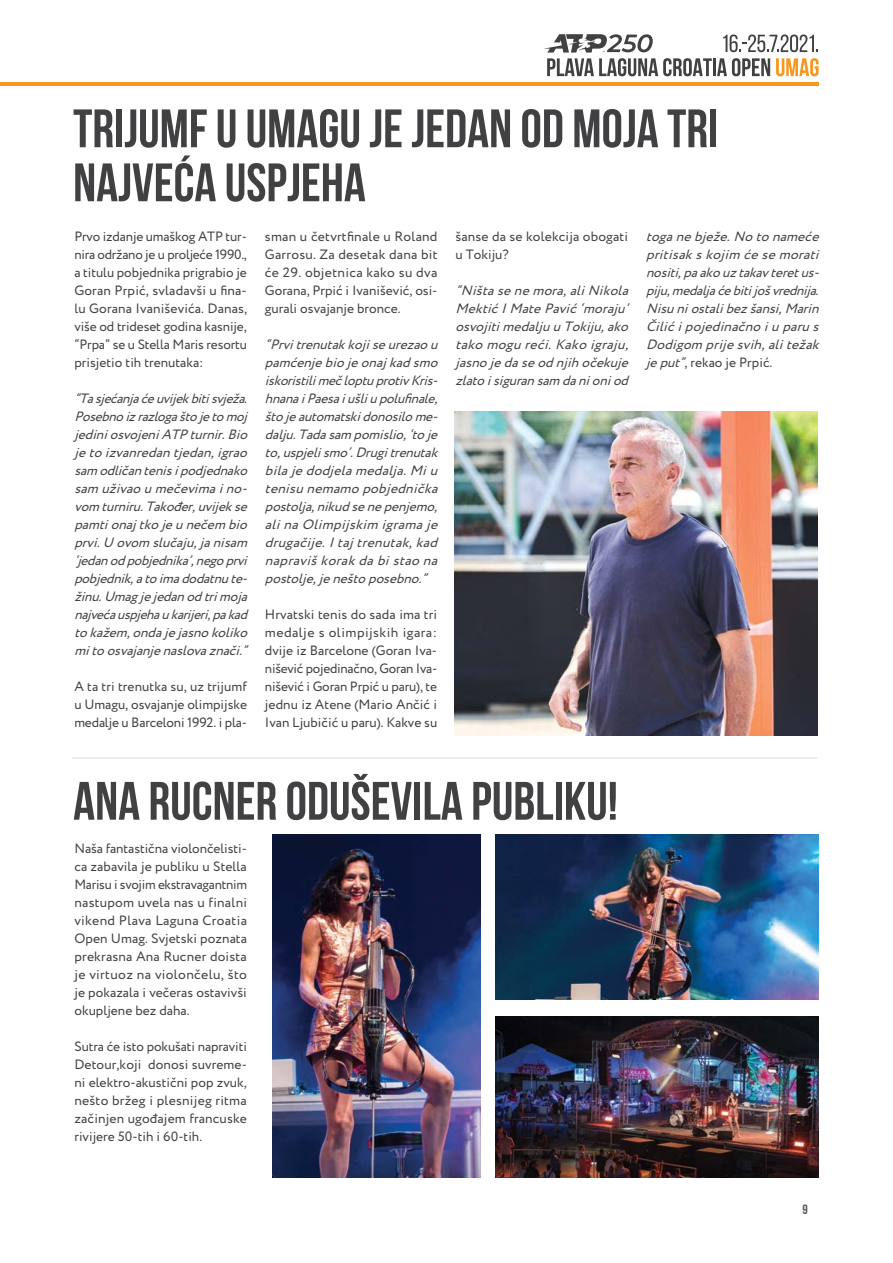
<style>
.page{position:relative;width:893px;height:1263px;background:#fff}
.page>*{position:absolute;margin:0;border:0;box-sizing:border-box;transform-origin:0 0}
.t1{font:700 54px/54px "Bebas Neue";color:#414042}
.t2{font:italic 13.5px/18px "Circe";color:#414042;text-align:justify}
.t3{font:13.5px/18px "Circe";color:#414042;text-align:justify}
.t4{font:700 13.5px "Bebas Neue";color:#58595b}
.s1{font-style:normal}
</style>
<div class="page">
<hr style="left:0;top:82px;width:819px;height:3px;background:#f8971d">
<svg style="left:544px;top:34px;width:275px;height:42px"></svg>
<hr style="left:72px;top:757px;width:745px;height:2px;background:#e6e7e8">
<img style="left:454px;top:411px;width:363px;height:324px">
<img style="left:272px;top:834px;width:208px;height:344px">
<img style="left:496px;top:834px;width:323px;height:165px">
<img style="left:496px;top:1017px;width:323px;height:161px">
<h1 class="t1" style="left:73px;top:101px;width:647px">TRIJUMF U UMAGU JE JEDAN OD MOJA TRI<br>NAJVEĆA USPJEHA</h1>
<p class="t3" style="left:74px;top:227px;width:174px">Prvo izdanje umaškog ATP tur&shy;nira održano je u proljeće 1990., a titulu pobjednika prigrabio je Goran Prpić, svladavši u fina&shy;lu Gorana Ivaniševića. Danas, više od trideset godina kasnije, “Prpa” se u Stella Maris resortu prisjetio tih trenutaka:</p>
<p class="t2" style="left:74px;top:389px;width:179px;text-align:left">“Tasjećanjaćeuvijekbitisvježa.<br>Posebnoizrazlogaštojetomoj jediniosvojeniATPturnir.Bio jetoizvanredantjedan,igrao sam odličantenisipodjednako sam uživaoumečevimaino&shy;vom turniru.Također,uvijekse pamtionaj tkojeunečem bio prvi.U ovom slučaju,janisam ‘jedanodpobjednika’,negoprvi pobjednik,atoimadodatnute&shy;žinu.Umagjejedanodtrimoja najvećauspjehaukarijeri,pakad tokažem,ondajejasnokoliko mitoosvajanjenaslovaznači.”</p>
<p class="t3" style="left:74px;top:677px;width:174px">A ta tri trenutka su, uz trijumf u Umagu, osvajanje olimpijske medalje u Barceloni 1992. i pla-</p>
<p class="t3" style="left:265px;top:227px;width:174px">sman u četvrtfinale u Roland Garrosu. Za desetak dana bit će 29. objetnica kako su dva Gorana, Prpić i Ivanišević, osi&shy;gurali osvajanje bronce.</p>
<p class="t2" style="left:265px;top:335px;width:179px">“Prvitrenutakkojiseurezaou pamćenjebiojeonaj kadsmo iskoristilimečloptuprotivKris&shy;hnanaiPaesaiušliupolufinale, štojeautomatskidonosilome&shy;dalju.Tadasam pomislio,‘toje to,uspjelismo’.Drugitrenutak bilajedodjelamedalja.Miu tenisunemamopobjednička postolja,nikudsenepenjemo, alinaOlimpijskim igramaje drugačije.Itaj trenutak,kad napraviškorakdabistaona postolje,jeneštoposebno.”</p>
<p class="t3" style="left:265px;top:605px;width:174px">Hrvatski tenis do sada ima tri medalje s olimpijskih igara: dvije iz Barcelone (Goran Iva&shy;nišević pojedinačno, Goran Iva&shy;nišević i Goran Prpić u paru), te jednu iz Atene (Mario Ančić i Ivan Ljubičić u paru). Kakve su</p>
<p class="t3" style="left:455px;top:227px;width:174px">šanse da se kolekcija obogati u Tokiju?</p>
<p class="t2" style="left:455px;top:281px;width:179px">“Ništasenemora,aliNikola MektićIMatePavić‘moraju’ osvojitimedaljuuTokiju,ako takomogureći.Kakoigraj u, jasnojedaseodnjihočekuje zlatoisiguransam danioniod</p>
<p class="t2" style="left:646px;top:227px;width:179px">toganebježe.Notonameće pritisakskojim ćesemorati nositi,paakouztakavteretus&shy;piju,medaljaćebitijošvrednija.<br>Nisuniostalibezšansi,Marin Čilićipojedinačnoiuparus Dodigom prijesvih,alitežak jeput”<span class="s1">, rekao je Prpić.</span></p>
<h1 class="t1" style="left:73px;top:773px;width:546px">ANA RUCNER ODUŠEVILA PUBLIKU!</h1>
<p class="t3" style="left:74px;top:839px;width:174px">Naša fantastična violončelisti&shy;ca zabavila je publiku u Stella Marisu i svojim ekstravagantnim nastupom uvela nas u finalni vikend Plava Laguna Croatia Open Umag. Svjetski poznata prekrasna Ana Rucner doista je virtuoz na violončelu, što je pokazala i večeras ostavivši okupljene bez daha.</p>
<p class="t3" style="left:74px;top:1037px;width:174px">Sutra će isto pokušati napraviti Detour,koji donosi suvreme&shy;ni elektro-akustični pop zvuk, nešto bržeg i plesnijeg ritma začinjen ugođajem francuske rivijere 50-tih i 60-tih.</p>
<p class="t4" style="left:803px;top:1201px;width:7px">9</p>
</div>
